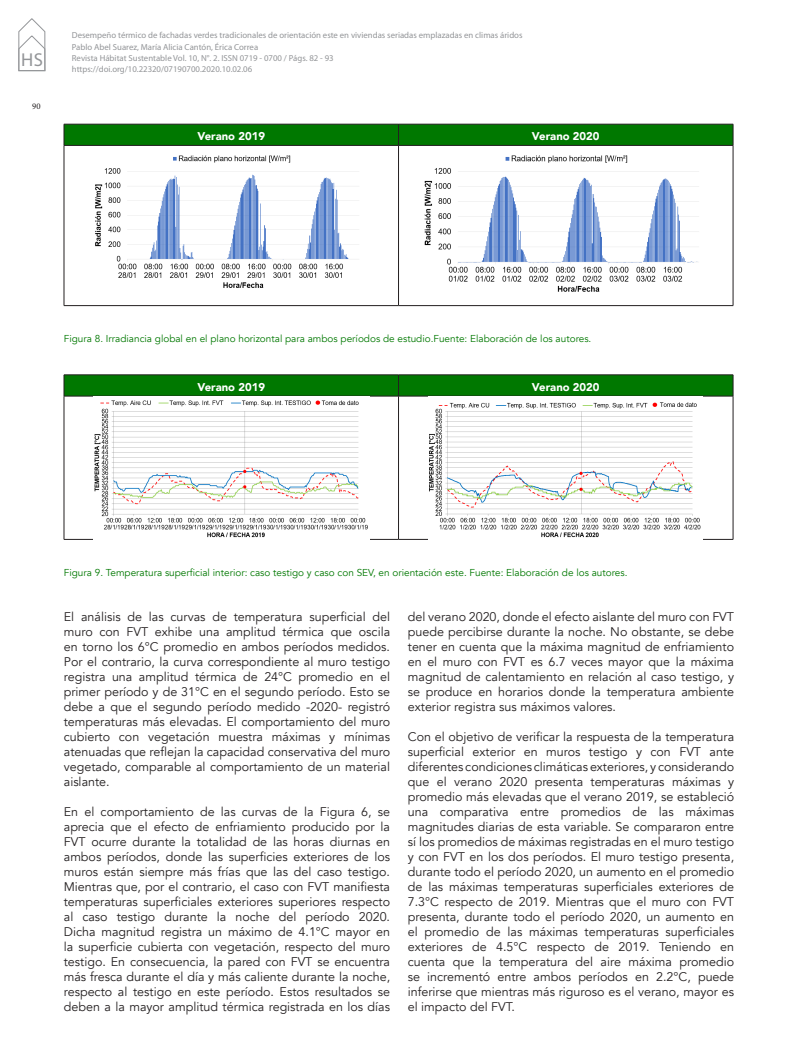
<style>
.page{position:relative;width:798px;height:1063px;background:#fff}
.page>*{position:absolute;margin:0;border:0;box-sizing:border-box;transform-origin:0 0}
.t1{font:18.75px "Myriad Pro";color:#939598}
._07_CUERPO_TEXTO{font:12.5px/15px "Avenir";color:#231f20;text-align:justify}
._14_TITULOS_TABLAS{font:900 11.25px "Avenir";color:#fff}
._09_PIE_DE_FOTOS{font:10px "Avenir";color:#007800}
.t2{font:8.75px/11.2px "Myriad Pro";color:#939598}
.t3{font:8.75px "Minion Pro";color:#231f20}
</style>
<div class="page">
<svg style="left:19px;top:18px;width:26px;height:53px"></svg>
<div style="left:64px;top:124px;width:669px;height:21px;background:#007800"></div>
<hr style="left:64px;top:145px;width:334px;height:1px;background:#231f20">
<hr style="left:64px;top:146px;width:1px;height:159px;background:#231f20">
<hr style="left:398px;top:145px;width:335px;height:1px;background:#231f20">
<hr style="left:398px;top:146px;width:1px;height:159px;background:#231f20">
<hr style="left:732px;top:146px;width:1px;height:159px;background:#231f20">
<hr style="left:64px;top:305px;width:334px;height:1px;background:#231f20">
<hr style="left:398px;top:305px;width:335px;height:1px;background:#231f20">
<img style="left:95px;top:155px;width:264px;height:133px">
<img style="left:424px;top:155px;width:275px;height:137px">
<svg style="left:64px;top:375px;width:669px;height:21px;background:#017401"></svg>
<hr style="left:64px;top:396px;width:334px;height:1px;background:#231f20">
<hr style="left:64px;top:396px;width:1px;height:143px;background:#231f20">
<hr style="left:398px;top:396px;width:335px;height:1px;background:#231f20">
<hr style="left:398px;top:396px;width:1px;height:143px;background:#231f20">
<hr style="left:732px;top:396px;width:1px;height:143px;background:#231f20">
<hr style="left:64px;top:539px;width:334px;height:1px;background:#231f20">
<hr style="left:398px;top:539px;width:335px;height:1px;background:#231f20">
<img style="left:93px;top:396px;width:276px;height:142px">
<img style="left:428px;top:396px;width:274px;height:142px">
<h1 class="t1" style="left:21px;top:48px;width:24px">HS</h1>
<p class="t3" style="left:32px;top:101px;width:10px">90</p>
<p class="t2" style="left:72px;top:30px;width:452px">Desempeño térmico de fachadas verdes tradicionales de orientación este en viviendas seriadas emplazadas en climas áridos Pablo Abel Suarez, María Alicia Cantón, Érica Correa<br>Revista Hábitat Sustentable Vol. 10, N°. 2. ISSN 0719 - 0700 / Págs. 82 - 93<br>https://doi.org/10.22320/07190700.2020.10.02.06</p>
<p class="_14_TITULOS_TABLAS" style="left:197px;top:127px;width:69px">Verano 2019</p>
<p class="_14_TITULOS_TABLAS" style="left:531px;top:127px;width:69px">Verano 2020</p>
<p class="_09_PIE_DE_FOTOS" style="left:64px;top:333px;width:529px">Figura 8. Irradiancia global en el plano horizontal para ambos períodos de estudio.Fuente: Elaboración de los autores.</p>
<p class="_14_TITULOS_TABLAS" style="left:197px;top:378px;width:69px">Verano 2019</p>
<p class="_14_TITULOS_TABLAS" style="left:531px;top:378px;width:69px">Verano 2020</p>
<p class="_09_PIE_DE_FOTOS" style="left:64px;top:567px;width:565px">Figura 9. Temperatura superficial interior: caso testigo y caso con SEV, en orientación este. Fuente: Elaboración de los autores.</p>
<p class="_07_CUERPO_TEXTO" style="left:407px;top:609px;width:328px">del verano 2020, donde el efecto aislante del muro con FVT puede percibirse durante la noche. No obstante, se debe tener en cuenta que la máxima magnitud de enfriamiento en el muro con FVT es 6.7 veces mayor que la máxima magnitud de calentamiento en relación al caso testigo, y se produce en horarios donde la temperatura ambiente exterior registra sus máximos valores.</p>
<p class="_07_CUERPO_TEXTO" style="left:407px;top:729px;width:328px">Con el objetivo de verificar la respuesta de la temperatura superficial exterior en muros testigo y con FVT ante diferentes condiciones climáticas exteriores, y considerando que el verano 2020 presenta temperaturas máximas y promedio más elevadas que el verano 2019, se estableció una comparativa entre promedios de las máximas magnitudes diarias de esta variable. Se compararon entre sí los promedios de máximas registradas en el muro testigo y con FVT en los dos períodos. El muro testigo presenta, durante todo el período 2020, un aumento en el promedio de las máximas temperaturas superficiales exteriores de 7.3°C respecto de 2019. Mientras que el muro con FVT presenta, durante todo el período 2020, un aumento en el promedio de las máximas temperaturas superficiales exteriores de 4.5°C respecto de 2019. Teniendo en cuenta que la temperatura del aire máxima promedio se incrementó entre ambos períodos en 2.2°C, puede inferirse que mientras más riguroso es el verano, mayor es el impacto del FVT.</p>
<p class="_07_CUERPO_TEXTO" style="left:64px;top:609px;width:328px">El análisis de las curvas de temperatura superficial del muro con FVT exhibe una amplitud térmica que oscila en torno los 6°C promedio en ambos períodos medidos.<br>Por el contrario, la curva correspondiente al muro testigo registra una amplitud térmica de 24°C promedio en el primer período y de 31°C en el segundo período. Esto se debe a que el segundo período medido -2020- registró temperaturas más elevadas. El comportamiento del muro cubierto con vegetación muestra máximas y mínimas atenuadas que reflejan la capacidad conservativa del muro vegetado, comparable al comportamiento de un material aislante.</p>
<p class="_07_CUERPO_TEXTO" style="left:64px;top:804px;width:328px">En el comportamiento de las curvas de la Figura 6, se aprecia que el efecto de enfriamiento producido por la FVT ocurre durante la totalidad de las horas diurnas en ambos períodos, donde las superficies exteriores de los muros están siempre más frías que las del caso testigo.<br>Mientras que, por el contrario, el caso con FVT manifiesta temperaturas superficiales exteriores superiores respecto al caso testigo durante la noche del período 2020.<br>Dicha magnitud registra un máximo de 4.1°C mayor en la superficie cubierta con vegetación, respecto del muro testigo. En consecuencia, la pared con FVT se encuentra más fresca durante el día y más caliente durante la noche, respecto al testigo en este período. Estos resultados se deben a la mayor amplitud térmica registrada en los días</p>
</div>
